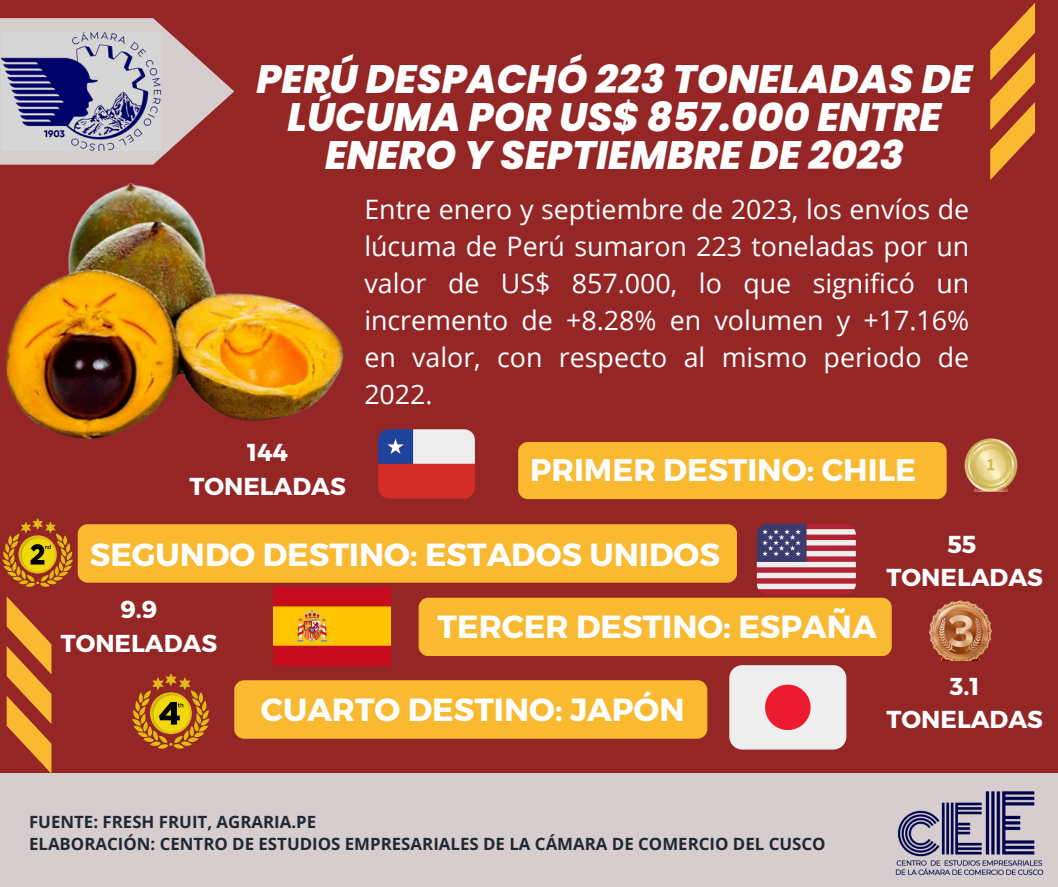
<style>
.page{position:relative;width:1058px;height:887px;background:#fff}
.page>*{position:absolute;margin:0;border:0;box-sizing:border-box;transform-origin:0 0}
.t1{font:italic 800 39.6px/38.2px "Poppins";color:#fff;text-align:center}
.t2{font:700 31.95px "Montserrat";color:#fff}
.t3{font:700 31.2px "Montserrat";color:#fff}
.t4{font:26.85px/37.2px "Open Sans";color:#fff;text-align:justify}
.t5{font:700 24.45px/33.6px "Montserrat";color:#fff;text-align:center}
.t6{font:700 16.8px "Open Sans";color:#222831}
</style>
<div class="page">
<div style="left:0;top:0;width:1058px;height:886px;background:#942626"></div>
<svg style="left:7px;top:597px;width:44px;height:176px"></svg>
<svg style="left:990px;top:3px;width:45px;height:177px"></svg>
<div style="left:0;top:773px;width:1058px;height:113px;background:#d6cece"></div>
<svg style="left:0;top:18px;width:234px;height:147px"></svg>
<img style="left:1px;top:32px;width:159px;height:118px">
<img style="left:895px;top:791px;width:149px;height:84px">
<img style="left:5px;top:183px;width:339px;height:256px">
<div style="left:78px;top:524px;width:659px;height:58px;background:#f9ba32;border-radius:10px"></div>
<svg style="left:756px;top:523px;width:99px;height:71px;background:#aa7385"></svg>
<div style="left:518px;top:442px;width:428px;height:57px;background:#f9ba32;border-radius:10px"></div>
<svg style="left:378px;top:429px;width:97px;height:69px;background:#bd6f7a"></svg>
<div style="left:234px;top:680px;width:473px;height:58px;background:#f9ba32;border-radius:10px"></div>
<div style="left:729px;top:665px;width:117px;height:84px;background:#eee;border-radius:13px"></div>
<svg style="left:765px;top:684px;width:45px;height:46px"></svg>
<div style="left:418px;top:597px;width:473px;height:59px;background:#f9ba32;border-radius:10px"></div>
<img style="left:273px;top:588px;width:117px;height:77px">
<svg style="left:2px;top:518px;width:71px;height:69px"></svg>
<svg style="left:132px;top:673px;width:78px;height:76px"></svg>
<img style="left:928px;top:600px;width:65px;height:60px">
<img style="left:964px;top:438px;width:54px;height:53px">
<p class="t1" style="left:256px;top:60px;width:717px">PERÚ DESPACHÓ 223 TONELADAS DE<br>LÚCUMA POR US$ 857.000 ENTRE<br>ENERO Y SEPTIEMBRE DE 2023</p>
<p class="t5" style="left:189px;top:434px;width:158px">144<br>TONELADAS</p>
<p class="t4" style="left:364px;top:190px;width:606px">Entre enero y septiembre de 2023, los envíos de lúcuma de Perú sumaron 223 toneladas por un valor de US$ 857.000, lo que significó un incremento de +8.28% en volumen y +17.16% en valor, con respecto al mismo periodo de 2022.</p>
<p class="t3" style="left:530px;top:450px;width:387px">PRIMER DESTINO: CHILE</p>
<p class="t2" style="left:90px;top:534px;width:631px">SEGUNDO DESTINO: ESTADOS UNIDOS</p>
<p class="t5" style="left:947px;top:525px;width:31px">55</p>
<p class="t5" style="left:886px;top:559px;width:158px">TONELADAS</p>
<p class="t5" style="left:61px;top:591px;width:158px">9.9<br>TONELADAS</p>
<p class="t2" style="left:437px;top:606px;width:440px">TERCER DESTINO: ESPAÑA</p>
<p class="t2" style="left:261px;top:688px;width:425px">CUARTO DESTINO: JAPÓN</p>
<p class="t5" style="left:950px;top:668px;width:31px">3.1</p>
<p class="t5" style="left:886px;top:701px;width:158px">TONELADAS</p>
<p class="t6" style="left:29px;top:809px;width:289px">FUENTE: FRESH FRUIT, AGRARIA.PE</p>
<p class="t6" style="left:29px;top:832px;width:798px">ELABORACIÓN: CENTRO DE ESTUDIOS EMPRESARIALES DE LA CÁMARA DE COMERCIO DEL CUSCO</p>
</div>
